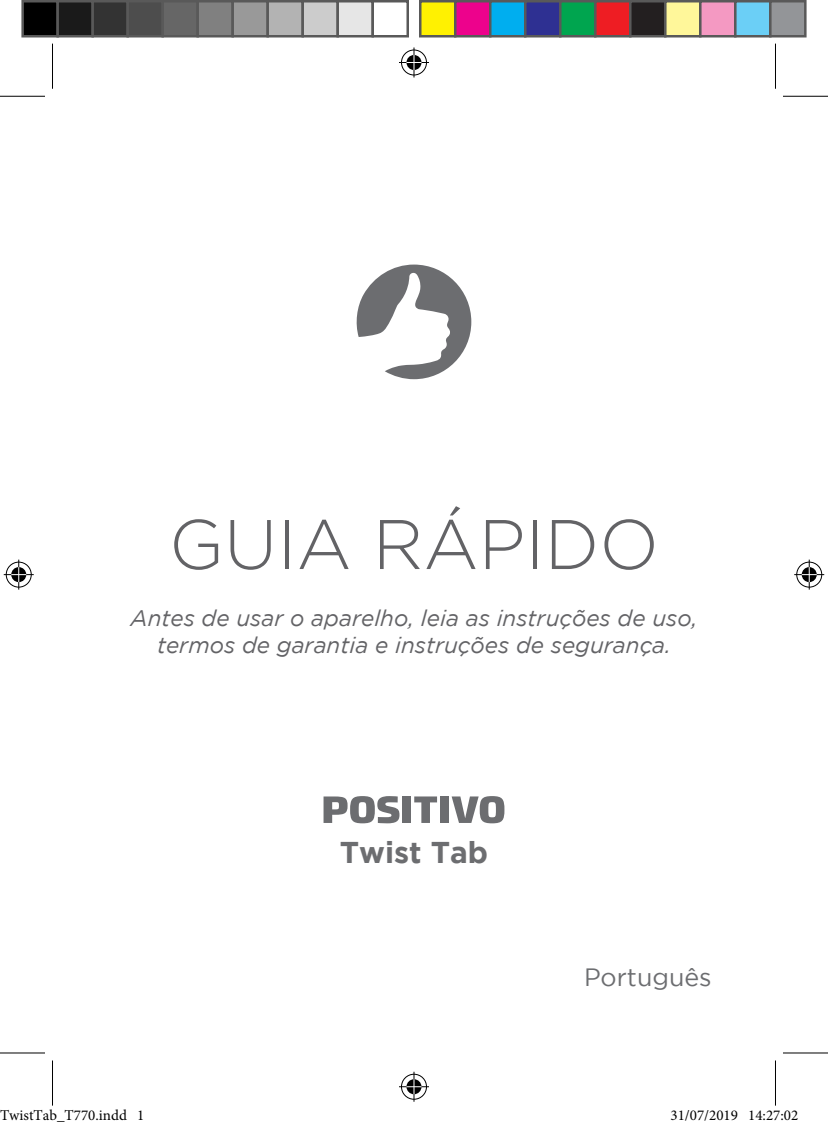
<style>
.page{position:relative;width:828px;height:1128px;background:#fff}
.page>*{position:absolute;margin:0;border:0;box-sizing:border-box;transform-origin:0 0}
.t1{font:300 70px "Gotham";color:#636366}
.t2{font:700 30px "Gotham";color:#6c6d70}
.t3{font:25px "Gotham";color:#6c6d70}
.t4{font:italic 22.5px/27px "Gotham";color:#636366;text-align:center}
.t5{font:15px "Minion Pro";color:#000}
</style>
<div class="page">
<svg style="left:356px;top:265px;width:115px;height:114px"></svg>
<svg style="left:323px;top:796px;width:76px;height:27px"></svg>
<div style="left:402px;top:796px;width:9px;height:27px;background:#6c6d70"></div>
<svg style="left:414px;top:796px;width:23px;height:27px"></svg>
<div style="left:440px;top:796px;width:9px;height:27px;background:#6c6d70"></div>
<svg style="left:452px;top:796px;width:52px;height:27px"></svg>
<svg style="left:0;top:1052px;width:45px;height:1px"></svg>
<svg style="left:783px;top:1052px;width:45px;height:1px"></svg>
<hr style="left:0;top:96px;width:45px;height:1px;background:#000">
<hr style="left:783px;top:96px;width:45px;height:1px;background:#000">
<hr style="left:0;top:1053px;width:45px;height:1px;background:#000">
<hr style="left:783px;top:1053px;width:45px;height:1px;background:#000">
<hr style="left:52px;top:44px;width:1px;height:45px;background:#000">
<hr style="left:52px;top:1060px;width:1px;height:45px;background:#000">
<hr style="left:775px;top:44px;width:1px;height:45px;background:#000">
<hr style="left:775px;top:1060px;width:1px;height:45px;background:#000">
<div style="left:400px;top:48px;width:28px;height:29px;border:3px solid #fff;border-radius:50%"></div>
<hr style="left:399px;top:61px;width:30px;height:3px;background:#fff">
<hr style="left:412px;top:47px;width:3px;height:30px;background:#fff">
<div style="left:405px;top:53px;width:18px;height:19px;border:3px solid #fff;border-radius:50%"></div>
<div style="left:401px;top:50px;width:26px;height:25px;border:1px solid #000;border-radius:50%"></div>
<hr style="left:399px;top:62px;width:30px;height:1px;background:#000">
<hr style="left:413px;top:47px;width:1px;height:30px;background:#000">
<svg style="left:406px;top:55px;width:15px;height:15px"></svg>
<div style="left:400px;top:1073px;width:28px;height:28px;border:3px solid #fff;border-radius:50%"></div>
<hr style="left:399px;top:1085px;width:30px;height:3px;background:#fff">
<hr style="left:412px;top:1072px;width:3px;height:30px;background:#fff">
<div style="left:405px;top:1078px;width:18px;height:18px;border:3px solid #fff;border-radius:50%"></div>
<div style="left:401px;top:1074px;width:26px;height:26px;border:1px solid #000;border-radius:50%"></div>
<hr style="left:399px;top:1086px;width:30px;height:1px;background:#000">
<hr style="left:413px;top:1072px;width:1px;height:30px;background:#000">
<svg style="left:406px;top:1079px;width:15px;height:15px"></svg>
<div style="left:5px;top:561px;width:28px;height:28px;border:3px solid #fff;border-radius:50%"></div>
<hr style="left:4px;top:573px;width:30px;height:3px;background:#fff">
<hr style="left:17px;top:560px;width:3px;height:30px;background:#fff">
<div style="left:10px;top:566px;width:18px;height:18px;border:3px solid #fff;border-radius:50%"></div>
<div style="left:6px;top:562px;width:26px;height:25px;border:1px solid #000;border-radius:50%"></div>
<hr style="left:4px;top:574px;width:30px;height:1px;background:#000">
<hr style="left:18px;top:560px;width:1px;height:30px;background:#000">
<svg style="left:11px;top:567px;width:15px;height:15px"></svg>
<div style="left:795px;top:561px;width:28px;height:28px;border:3px solid #fff;border-radius:50%"></div>
<hr style="left:794px;top:573px;width:30px;height:3px;background:#fff">
<hr style="left:808px;top:560px;width:3px;height:30px;background:#fff">
<div style="left:800px;top:566px;width:18px;height:18px;border:3px solid #fff;border-radius:50%"></div>
<div style="left:796px;top:562px;width:26px;height:25px;border:1px solid #000;border-radius:50%"></div>
<hr style="left:794px;top:574px;width:30px;height:1px;background:#000">
<hr style="left:809px;top:560px;width:1px;height:30px;background:#000">
<svg style="left:802px;top:567px;width:15px;height:15px"></svg>
<div style="left:23px;top:1px;width:35px;height:35px;background:#000"></div>
<div style="left:21px;top:0;width:38px;height:37px;border:2px solid #595959"></div>
<div style="left:58px;top:1px;width:35px;height:35px;background:#1a1a1a"></div>
<div style="left:56px;top:0;width:38px;height:37px;border:2px solid #595959"></div>
<div style="left:93px;top:1px;width:35px;height:35px;background:#333"></div>
<div style="left:91px;top:0;width:38px;height:37px;border:2px solid #595959"></div>
<div style="left:128px;top:1px;width:35px;height:35px;background:#4d4d4d"></div>
<div style="left:126px;top:0;width:38px;height:37px;border:2px solid #595959"></div>
<div style="left:163px;top:1px;width:35px;height:35px;background:#666"></div>
<div style="left:161px;top:0;width:38px;height:37px;border:2px solid #595959"></div>
<div style="left:198px;top:1px;width:35px;height:35px;background:#808080"></div>
<div style="left:196px;top:0;width:38px;height:37px;border:2px solid #595959"></div>
<div style="left:233px;top:1px;width:35px;height:35px;background:#999"></div>
<div style="left:231px;top:0;width:38px;height:37px;border:2px solid #595959"></div>
<div style="left:268px;top:1px;width:35px;height:35px;background:#b3b3b3"></div>
<div style="left:266px;top:0;width:38px;height:37px;border:2px solid #595959"></div>
<div style="left:303px;top:1px;width:35px;height:35px;background:#ccc"></div>
<div style="left:301px;top:0;width:38px;height:37px;border:2px solid #595959"></div>
<div style="left:338px;top:1px;width:35px;height:35px;background:#e6e6e6"></div>
<div style="left:336px;top:0;width:38px;height:37px;border:2px solid #595959"></div>
<div style="left:371px;top:0;width:38px;height:37px;border:2px solid #595959"></div>
<div style="left:420px;top:1px;width:35px;height:35px;background:#fff101"></div>
<div style="left:419px;top:0;width:37px;height:37px;border:2px solid #595959"></div>
<div style="left:455px;top:1px;width:35px;height:35px;background:#ed028c"></div>
<div style="left:454px;top:0;width:37px;height:37px;border:2px solid #595959"></div>
<div style="left:490px;top:1px;width:35px;height:35px;background:#00aeef"></div>
<div style="left:489px;top:0;width:37px;height:37px;border:2px solid #595959"></div>
<div style="left:525px;top:1px;width:35px;height:35px;background:#2e3092"></div>
<div style="left:524px;top:0;width:37px;height:37px;border:2px solid #595959"></div>
<div style="left:560px;top:1px;width:35px;height:35px;background:#00a54f"></div>
<div style="left:559px;top:0;width:37px;height:37px;border:2px solid #595959"></div>
<div style="left:595px;top:1px;width:35px;height:35px;background:#ee1d23"></div>
<div style="left:594px;top:0;width:37px;height:37px;border:2px solid #595959"></div>
<div style="left:630px;top:1px;width:35px;height:35px;background:#231f20"></div>
<div style="left:629px;top:0;width:37px;height:37px;border:2px solid #595959"></div>
<div style="left:665px;top:1px;width:35px;height:35px;background:#fff79a"></div>
<div style="left:664px;top:0;width:37px;height:37px;border:2px solid #595959"></div>
<div style="left:700px;top:1px;width:35px;height:35px;background:#f499c2"></div>
<div style="left:699px;top:0;width:37px;height:37px;border:2px solid #595959"></div>
<div style="left:735px;top:1px;width:35px;height:35px;background:#6bcff6"></div>
<div style="left:734px;top:0;width:37px;height:37px;border:2px solid #595959"></div>
<div style="left:770px;top:1px;width:35px;height:35px;background:#939598"></div>
<div style="left:769px;top:0;width:37px;height:37px;border:2px solid #595959"></div>
<div style="left:88px;top:1110px;width:7px;height:11px;border:1px solid #fff;border-radius:50%"></div>
<div style="left:90px;top:1111px;width:4px;height:10px;border:1px solid #fff;border-radius:50%"></div>
<div style="left:690px;top:1110px;width:7px;height:11px;border:1px solid #fff;border-radius:50%"></div>
<div style="left:691px;top:1111px;width:5px;height:10px;border:1px solid #fff;border-radius:50%"></div>
<div style="left:716px;top:1110px;width:7px;height:11px;border:1px solid #fff;border-radius:50%"></div>
<div style="left:718px;top:1111px;width:4px;height:10px;border:1px solid #fff;border-radius:50%"></div>
<div style="left:784px;top:1110px;width:7px;height:11px;border:1px solid #fff;border-radius:50%"></div>
<div style="left:785px;top:1111px;width:5px;height:10px;border:1px solid #fff;border-radius:50%"></div>
<h1 class="t1" style="left:169px;top:506px;width:491px">GUIA RÁPIDO</h1>
<p class="t4" style="left:131px;top:605px;width:568px">Antes de usar o aparelho, leia as instruções de uso, termos de garantia e instruções de segurança.</p>
<h2 class="t2" style="left:340px;top:835px;width:150px">Twist Tab</h2>
<p class="t3" style="left:584px;top:963px;width:129px">Português</p>
<p class="t5" style="left:0;top:1106px;width:146px">TwistTab_T770.indd 1</p>
<p class="t5" style="left:670px;top:1106px;width:129px">31/07/2019 14:27:02</p>
</div>
